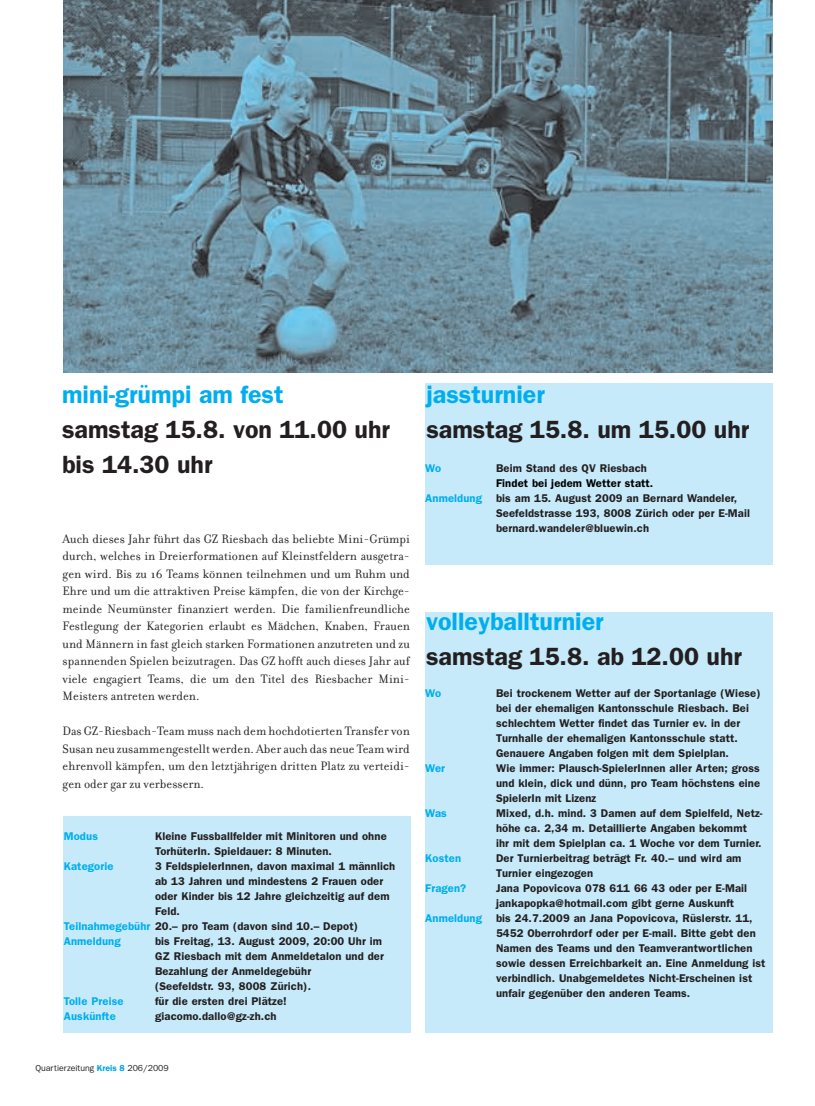
<style>
.page{position:relative;width:815px;height:1106px;background:#fff}
.page>*{position:absolute;margin:0;border:0;box-sizing:border-box;transform-origin:0 0}
.t1{font:600 25px/35px "Franklin Gothic";color:#231f20}
.t2{font:600 25px "Franklin Gothic";color:#00aeef}
.t3{font:13.12px/17.5px "Filosofia";letter-spacing:.005em;color:#231f20;text-align:justify}
.t4{font:600 11.25px/15px "Franklin Gothic";letter-spacing:.01em;color:#231f20}
.t5{font:600 11.25px "Franklin Gothic";letter-spacing:.01em;color:#00aeef}
.t6{font:600 11.25px "Franklin Gothic";letter-spacing:.01em;color:#000}
.t7{font:8.75px "Franklin Gothic";color:#231f20}
.s1{color:#00aeef}
.s2{font-weight:600;color:#00a4dc}
</style>
<div class="page">
<img style="left:64px;top:0;width:708px;height:372px">
<div style="left:425px;top:612px;width:347px;height:421px;background:#c6eafa"></div>
<div style="left:425px;top:383px;width:347px;height:181px;background:#c6eafa"></div>
<div style="left:64px;top:816px;width:347px;height:217px;background:#c6eafa"></div>
<h1 class="t2" style="left:62px;top:385px;width:223px">mini-grümpi am fest</h1>
<h1 class="t1" style="left:62px;top:414px;width:330px">samstag 15.8. von 11.00 uhr bis 14.30 uhr</h1>
<p class="t3" style="left:63px;top:531px;width:349px">Auch dieses Jahr führt das GZ Riesbach das beliebte Mini-Grümpi durch, welches in Dreierformationen auf Kleinstfeldern ausgetra&shy;gen wird. Bis zu 16 Teams können teilnehmen und um Ruhm und Ehre und um die attraktiven Preise kämpfen, die von der Kirchge&shy;meinde Neumünster finanziert werden. Die familienfreundliche Festlegung der Kategorien erlaubt es Mädchen, Knaben, Frauen und Männern in fast gleich starken Formationen anzutreten und zu spannenden Spielen beizutragen. Das GZ hofft auch dieses Jahr auf viele engagiert Teams, die um den Titel des Riesbacher Mini-Meisters antreten werden.</p>
<p class="t3" style="left:63px;top:724px;width:349px">Das GZ-Riesbach-Team muss nach dem hochdotierten Transfer von Susan neu zusammengestellt werden. Aber auch das neue Team wird ehrenvoll kämpfen, um den letztjährigen dritten Platz zu verteidi&shy;gen oder gar zu verbessern.</p>
<p class="t5" style="left:64px;top:832px;width:36px">Modus</p>
<p class="t4" style="left:155px;top:829px;width:233px">Kleine Fussballfelder mit Minitoren und ohne<br>TorhüterIn. Spieldauer: 8 Minuten.</p>
<p class="t5" style="left:64px;top:862px;width:51px">Kategorie</p>
<p class="t4" style="left:155px;top:859px;width:242px">3 FeldspielerInnen, davon maximal 1 männlich</p>
<p class="t4" style="left:155px;top:874px;width:230px">ab 13 Jahren und mindestens 2 Frauen oder</p>
<p class="t4" style="left:155px;top:889px;width:236px">oder Kinder bis 12 Jahre gleichzeitig auf dem</p>
<p class="t4" style="left:155px;top:904px;width:26px">Feld.</p>
<p class="t4" style="left:64px;top:919px;width:296px"><span class="s1">Teilnahmegebühr</span> 20.– pro Team (davon sind 10.– Depot)</p>
<p class="t5" style="left:64px;top:937px;width:58px">Anmeldung</p>
<p class="t4" style="left:155px;top:934px;width:230px">bis Freitag, 13. August 2009, 20:00 Uhr im GZ Riesbach mit dem Anmeldetalon und der Bezahlung der Anmeldegebühr<br>(Seefeldstr. 93, 8008 Zürich).</p>
<p class="t5" style="left:64px;top:997px;width:61px">Tolle Preise</p>
<p class="t4" style="left:155px;top:994px;width:133px">für die ersten drei Plätze!</p>
<p class="t5" style="left:64px;top:1012px;width:53px">Auskünfte</p>
<p class="t4" style="left:155px;top:1009px;width:123px">giacomo.dallo@gz-zh.ch</p>
<h1 class="t2" style="left:426px;top:386px;width:120px">jassturnier</h1>
<h1 class="t1" style="left:426px;top:414px;width:325px">samstag 15.8. um 15.00 uhr</h1>
<p class="t5" style="left:425px;top:464px;width:17px">Wo</p>
<p class="t4" style="left:496px;top:461px;width:152px">Beim Stand des QV Riesbach</p>
<p class="t6" style="left:496px;top:479px;width:159px">Findet bei jedem Wetter statt.</p>
<p class="t4" style="left:425px;top:491px;width:313px"><span class="s1">Anmeldung</span> bis am 15. August 2009 an Bernard Wandeler,</p>
<p class="t4" style="left:496px;top:506px;width:256px">Seefeldstrasse 193, 8008 Zürich oder per E-Mail</p>
<p class="t4" style="left:496px;top:521px;width:155px">bernard.wandeler@bluewin.ch</p>
<h1 class="t2" style="left:426px;top:613px;width:179px">volleyballturnier</h1>
<h1 class="t1" style="left:426px;top:641px;width:318px">samstag 15.8. ab 12.00 uhr</h1>
<p class="t5" style="left:425px;top:689px;width:17px">Wo</p>
<p class="t4" style="left:496px;top:686px;width:266px">Bei trockenem Wetter auf der Sportanlage (Wiese) bei der ehemaligen Kantonsschule Riesbach. Bei schlechtem Wetter findet das Turnier ev. in der Turnhalle der ehemaligen Kantonsschule statt.<br>Genauere Angaben folgen mit dem Spielplan.</p>
<p class="t5" style="left:425px;top:764px;width:21px">Wer</p>
<p class="t4" style="left:496px;top:761px;width:266px;text-align:justify">Wie immer: Plausch-SpielerInnen aller Arten; gross und klein, dick und dünn, pro Team höchstens eine SpielerIn mit Lizenz</p>
<p class="t5" style="left:425px;top:809px;width:23px">Was</p>
<p class="t4" style="left:496px;top:806px;width:268px">Mixed, d.h. mind. 3 Damen auf dem Spielfeld, Netz&shy;höhe ca. 2,34 m. Detaillierte Angaben bekommt ihr mit dem Spielplan ca. 1 Woche vor dem Turnier.</p>
<p class="t5" style="left:425px;top:854px;width:37px">Kosten</p>
<p class="t4" style="left:496px;top:851px;width:247px">Der Turnierbeitrag beträgt Fr. 40.– und wird am<br>Turnier eingezogen</p>
<p class="t5" style="left:425px;top:884px;width:43px">Fragen?</p>
<p class="t4" style="left:496px;top:881px;width:253px">Jana Popovicova 078 611 66 43 oder per E-Mail</p>
<p class="t4" style="left:496px;top:896px;width:240px">jankapopka@hotmail.com gibt gerne Auskunft</p>
<p class="t4" style="left:425px;top:911px;width:329px"><span class="s1">Anmeldung</span> bis 24.7.2009 an Jana Popovicova, Rüslerstr. 11,</p>
<p class="t4" style="left:496px;top:926px;width:261px">5452 Oberrohrdorf oder per E-mail. Bitte gebt den</p>
<p class="t4" style="left:496px;top:941px;width:258px">Namen des Teams und den Teamverantwortlichen</p>
<p class="t4" style="left:496px;top:956px;width:271px">sowie dessen Erreichbarkeit an. Eine Anmeldung ist</p>
<p class="t4" style="left:496px;top:971px;width:258px">verbindlich. Unabgemeldetes Nicht-Erscheinen ist</p>
<p class="t4" style="left:496px;top:986px;width:196px">unfair gegenüber den anderen Teams.</p>
<p class="t7" style="left:35px;top:1064px;width:135px">Quartierzeitung <span class="s2">Kreis 8</span> 206/2009</p>
</div>
